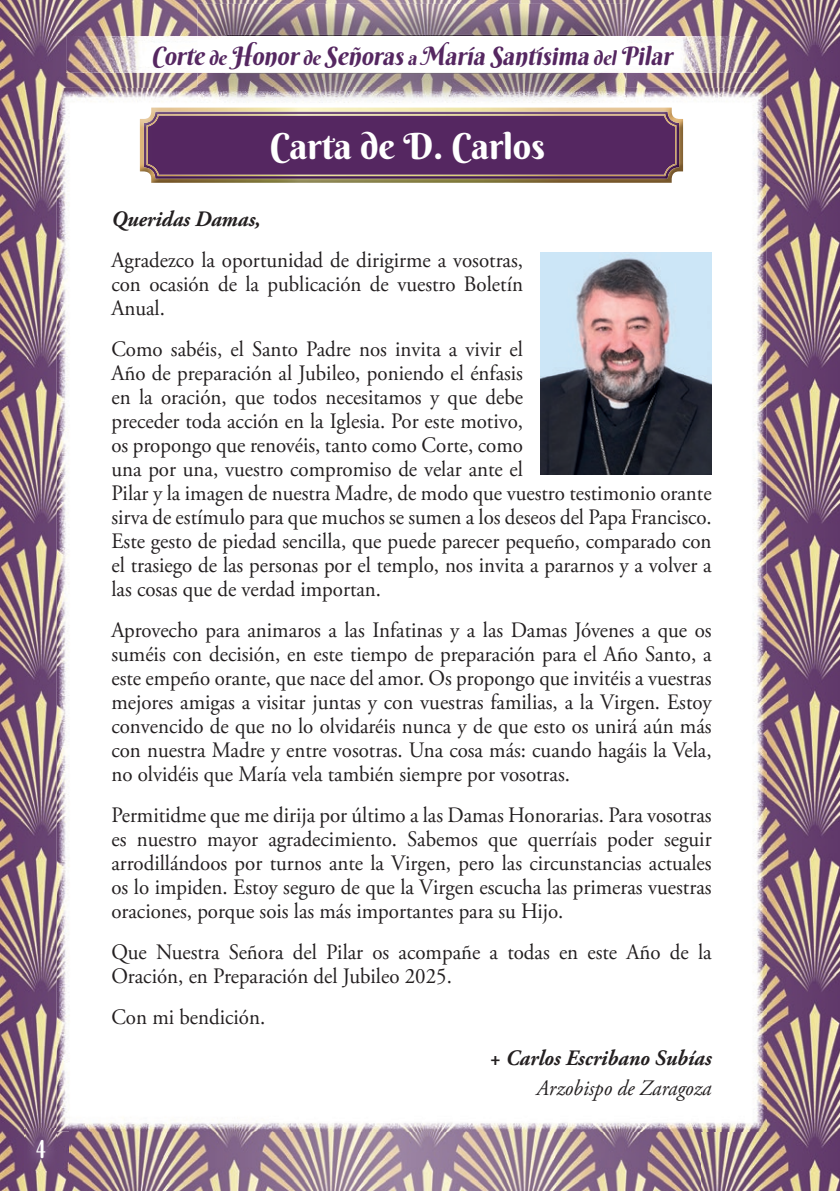
<style>
.page{position:relative;width:840px;height:1191px;background:#fff}
.page>*{position:absolute;margin:0;border:0;box-sizing:border-box;transform-origin:0 0}
.t1{font:36px "Berkshire Swash";color:#fff}
.t2{font:26px "Berkshire Swash";color:#fff;scale:.69 1}
.t3{font:italic 25.4px "Berkshire Swash";color:#552761;scale:.94 1}
.t4{font:22px/24px "Adobe Garamond Pro";color:#231f20;text-align:justify;scale:.95 1}
.t5{font:italic 700 22px "Adobe Garamond Pro";color:#231f20;scale:.95 1}
.t6{font:italic 22px "Adobe Garamond Pro";color:#231f20;scale:.95 1}
.s1{font-size:19.6px}
</style>
<div class="page">
<img style="left:560px;top:0;width:279px;height:139px">
<img style="left:0;top:0;width:560px;height:69px">
<img style="left:0;top:69px;width:197px;height:70px">
<img style="left:700px;top:139px;width:139px;height:1052px">
<img style="left:0;top:139px;width:69px;height:1052px">
<img style="left:69px;top:1131px;width:631px;height:60px">
<img style="left:57px;top:88px;width:708px;height:1043px">
<img style="left:24px;top:1128px;width:33px;height:42px">
<img style="left:197px;top:73px;width:429px;height:31px">
<img style="left:197px;top:4px;width:429px;height:32px">
<img style="left:224px;top:73px;width:376px;height:1px">
<img style="left:223px;top:35px;width:377px;height:1px">
<img style="left:607px;top:36px;width:149px;height:37px">
<img style="left:66px;top:36px;width:151px;height:37px">
<img style="left:613px;top:40px;width:13px;height:29px">
<img style="left:197px;top:40px;width:13px;height:29px">
<img style="left:216px;top:69px;width:391px;height:4px">
<img style="left:217px;top:36px;width:390px;height:4px">
<img style="left:210px;top:40px;width:403px;height:29px">
<img style="left:140px;top:108px;width:542px;height:75px">
<img style="left:146px;top:114px;width:530px;height:62px">
<img style="left:539px;top:253px;width:172px;height:222px">
<p class="t2" style="left:36px;top:1127px;width:15px">4</p>
<p class="t3" style="left:151px;top:40px;width:561px">Corte <span class="s1">de</span> Honor<span class="s1">de</span> Señoras<span class="s1">a</span> María Santísima <span class="s1">del</span>Pilar</p>
<h1 class="t1" style="left:270px;top:123px;width:276px">Carta de D. Carlos</h1>
<p class="t5" style="left:111px;top:206px;width:158px">Queridas Damas,</p>
<p class="t4" style="left:111px;top:249px;width:434px">Agradezco la oportunidad de dirigirme a vosotras, con ocasión de la publicación de vuestro Boletín Anual.</p>
<p class="t4" style="left:111px;top:338px;width:633px;text-align:left">Como sabéis, el Santo Padre nos invita a vivir el<br>Año de preparación al Jubileo, poniendo el énfasis<br>en la oración, que todos necesitamos y que debe<br>preceder toda acción en la Iglesia. Por este motivo,<br>os propongo que renovéis, tanto como Corte, como<br>una por una, vuestro compromiso de velar ante el<br>Pilar y la imagen de nuestra Madre, de modo que vuestro testimonio orante sirva de estímulo para que muchos se sumen a los deseos del Papa Francisco.<br>Este gesto de piedad sencilla, que puede parecer pequeño, comparado con el trasiego de las personas por el templo, nos invita a pararnos y a volver a las cosas que de verdad importan.</p>
<p class="t4" style="left:111px;top:619px;width:633px">Aprovecho para animaros a las Infatinas y a las Damas Jóvenes a que os suméis con decisión, en este tiempo de preparación para el Año Santo, a este empeño orante, que nace del amor. Os propongo que invitéis a vuestras mejores amigas a visitar juntas y con vuestras familias, a la Virgen. Estoy convencido de que no lo olvidaréis nunca y de que esto os unirá aún más con nuestra Madre y entre vosotras. Una cosa más: cuando hagáis la Vela, no olvidéis que María vela también siempre por vosotras.</p>
<p class="t4" style="left:111px;top:804px;width:633px">Permitidme que me dirija por último a las Damas Honorarias. Para vosotras es nuestro mayor agradecimiento. Sabemos que querríais poder seguir arrodillándoos por turnos ante la Virgen, pero las circunstancias actuales os lo impiden. Estoy seguro de que la Virgen escucha las primeras vuestras oraciones, porque sois las más importantes para su Hijo.</p>
<p class="t4" style="left:111px;top:941px;width:633px">Que Nuestra Señora del Pilar os acompañe a todas en este Año de la<br>Oración, en Preparación del Jubileo 2025.</p>
<p class="t4" style="left:111px;top:1006px;width:163px">Con mi bendición.</p>
<p class="t5" style="left:489px;top:1045px;width:235px">+ Carlos Escribano Subías</p>
<p class="t6" style="left:536px;top:1074px;width:185px">Arzobispo de Zaragoza</p>
</div>
